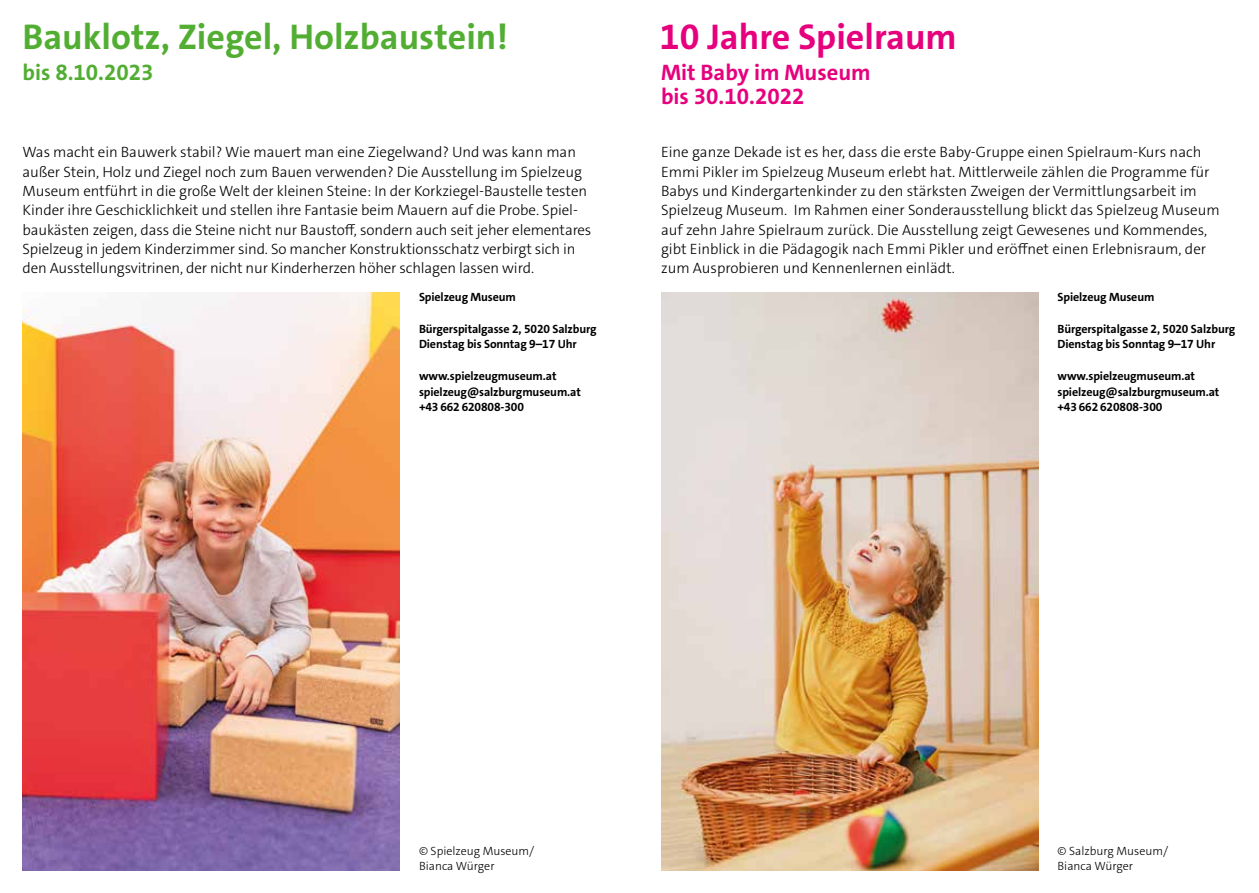
<style>
.page{position:relative;width:1259px;height:893px;background:#fff}
.page>*{position:absolute;margin:0;border:0;box-sizing:border-box;transform-origin:0 0}
.t1{font:700 36px "The Sans C4 s";color:#52ae32}
.t2{font:700 36px "The Sans C4 s";color:#e6007d}
.t3{font:700 22.5px/24px "The Sans C4 s";color:#e6007d}
.t4{font:700 22.5px "The Sans C4 s";color:#52ae32}
.t5{font:300 15px/19.4px "The Sans C4 s";letter-spacing:-.005em;color:#000}
.t6{font:700 12px/15.8px "The Sans C4 s";letter-spacing:-.01em;color:#000}
.t7{font:300 12px/15.8px "The Sans C4 s";color:#000}
</style>
<div class="page">
<img style="left:23px;top:292px;width:377px;height:578px">
<img style="left:661px;top:292px;width:377px;height:578px">
<h1 class="t1" style="left:23px;top:14px;width:487px">Bauklotz, Ziegel, Holzbaustein!</h1>
<h2 class="t4" style="left:23px;top:58px;width:133px">bis 8.10.2023</h2>
<p class="t5" style="left:23px;top:143px;width:570px">Was macht ein Bauwerk stabil? Wie mauert man eine Ziegelwand? Und was kann man außer Stein, Holz und Ziegel noch zum Bauen verwenden? Die Ausstellung im Spielzeug Museum entführt in die große Welt der kleinen Steine: In der Korkziegel-Baustelle testen Kinder ihre Geschicklichkeit und stellen ihre Fantasie beim Mauern auf die Probe. Spiel&shy;baukästen zeigen, dass die Steine nicht nur Baustoff, sondern auch seit jeher elementares Spielzeug in jedem Kinderzimmer sind. So mancher Konstruktionsschatz verbirgt sich in den Ausstellungsvitrinen, der nicht nur Kinderherzen höher schlagen lassen wird.</p>
<p class="t6" style="left:419px;top:289px;width:98px">Spielzeug Museum</p>
<p class="t6" style="left:419px;top:321px;width:179px">Bürgerspitalgasse 2, 5020 Salzburg<br>Dienstag bis Sonntag 9–17 Uhr</p>
<p class="t6" style="left:419px;top:368px;width:163px">www.spielzeugmuseum.at spielzeug@salzburgmuseum.at +43 662 620808-300</p>
<h1 class="t2" style="left:660px;top:14px;width:298px">10 Jahre Spielraum</h1>
<h2 class="t3" style="left:661px;top:61px;width:211px">Mit Baby im Museum bis 30.10.2022</h2>
<p class="t5" style="left:661px;top:143px;width:560px">Eine ganze Dekade ist es her, dass die erste Baby-Gruppe einen Spielraum-Kurs nach Emmi Pikler im Spielzeug Museum erlebt hat. Mittlerweile zählen die Programme für Babys und Kindergartenkinder zu den stärksten Zweigen der Vermittlungsarbeit im Spielzeug Museum. Im Rahmen einer Sonderausstellung blickt das Spielzeug Museum auf zehn Jahre Spielraum zurück. Die Ausstellung zeigt Gewesenes und Kommendes, gibt Einblick in die Pädagogik nach Emmi Pikler und eröffnet einen Erlebnisraum, der zum Ausprobieren und Kennenlernen einlädt.</p>
<p class="t6" style="left:1057px;top:289px;width:98px">Spielzeug Museum</p>
<p class="t6" style="left:1057px;top:321px;width:179px">Bürgerspitalgasse 2, 5020 Salzburg<br>Dienstag bis Sonntag 9–17 Uhr</p>
<p class="t6" style="left:1057px;top:368px;width:163px">www.spielzeugmuseum.at spielzeug@salzburgmuseum.at +43 662 620808-300</p>
<p class="t7" style="left:419px;top:843px;width:117px">© Spielzeug Museum/<br>Bianca Würger</p>
<p class="t7" style="left:1057px;top:843px;width:112px">© Salzburg Museum/<br>Bianca Würger</p>
</div>
